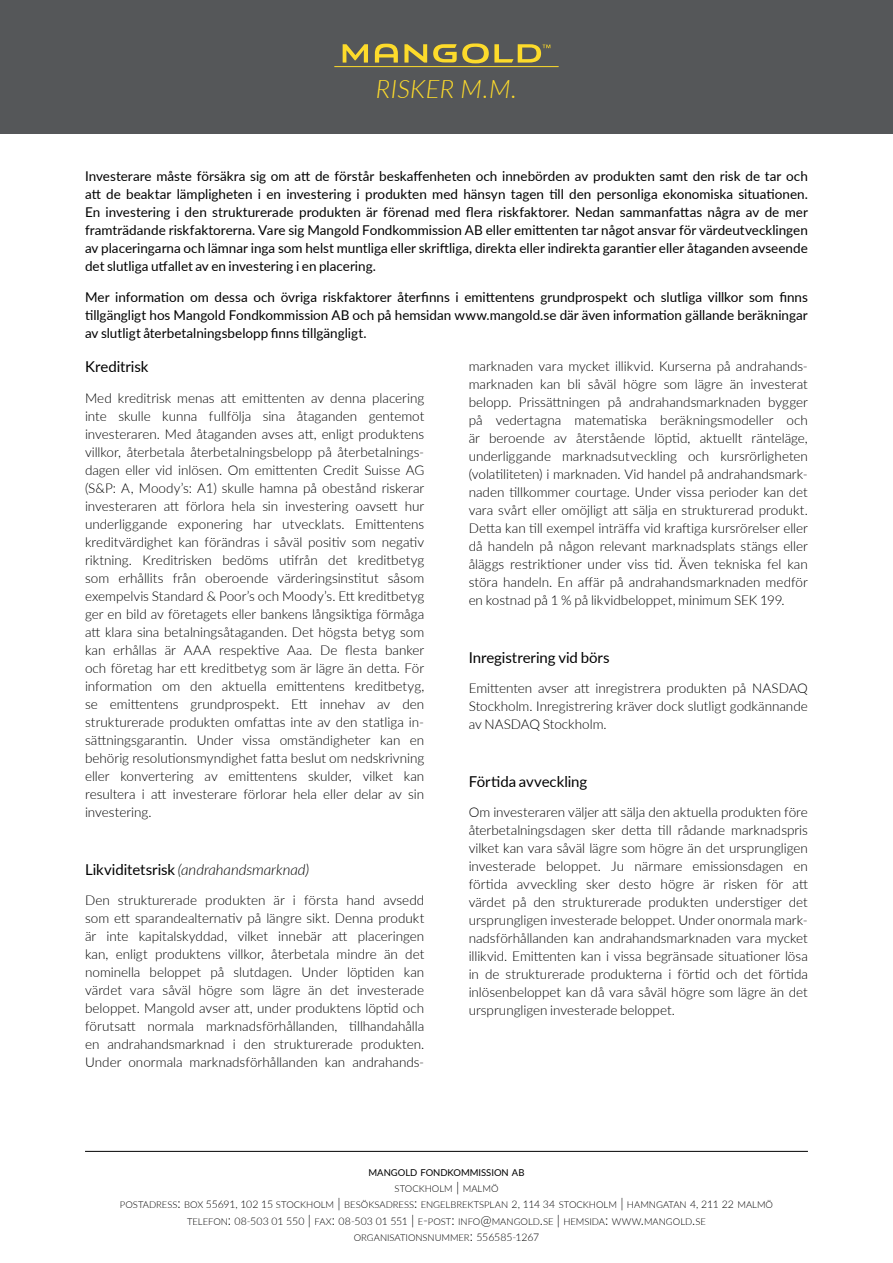
<style>
.page{position:relative;width:893px;height:1263px;background:#fff}
.page>*{position:absolute;margin:0;border:0;box-sizing:border-box;transform-origin:0 0}
.t1{font:italic 300 25.5px "Lato";letter-spacing:.015em;color:#fddb2b}
.t2{font:15px "Lato";letter-spacing:-.005em;color:#000}
.t3{font:italic 300 15px "Lato";letter-spacing:-.005em;color:#000}
.t4{font:300 13.5px/18px "Lato";color:#000;text-align:justify}
.t5{font:13.5px/18px "Lato";color:#000;text-align:justify}
.t6{font:300 9.45px/16.2px "Lato";color:#000;text-align:center}
.s1{font-weight:400;font-style:normal}
.s2{font-weight:400}
.s3{font-size:13.5px}
.s4{font-size:10.5px}
</style>
<div class="page">
<div style="left:0;top:0;width:893px;height:134px;background:#555759"></div>
<hr style="left:85px;top:1151px;width:723px;height:1px;background:#000">
<svg style="left:343px;top:44px;width:25px;height:19px"></svg>
<svg style="left:404px;top:44px;width:23px;height:19px"></svg>
<svg style="left:375px;top:44px;width:23px;height:19px"></svg>
<svg style="left:433px;top:43px;width:117px;height:20px"></svg>
<hr style="left:334px;top:66px;width:225px;height:1px;background:#fddb2b">
<h1 class="t1" style="left:376px;top:71px;width:143px">RISKER M.M.</h1>
<p class="t5" style="left:85px;top:166px;width:724px">Investerare måste försäkra sig om att de förstår beskaffenheten och innebörden av produkten samt den risk de tar och att de beaktar lämpligheten i en investering i produkten med hänsyn tagen till den personliga ekonomiska situationen.<br>En investering i den strukturerade produkten är förenad med flera riskfaktorer. Nedan sammanfattas några av de mer framträdande riskfaktorerna. Vare sig Mangold Fondkommission AB eller emittenten tar något ansvar för värdeutvecklingen av placeringarna och lämnar inga som helst muntliga eller skriftliga, direkta eller indirekta garantier eller åtaganden avseende det slutliga utfallet av en investering i en placering.</p>
<p class="t5" style="left:85px;top:287px;width:724px">Mer information om dessa och övriga riskfaktorer återfinns i emittentens grundprospekt och slutliga villkor som finns tillgängligt hos Mangold Fondkommission AB och på hemsidan www.mangold.se där även information gällande beräkningar av slutligt återbetalningsbelopp finns tillgängligt.</p>
<p class="t4" style="left:469px;top:357px;width:341px">marknaden vara mycket illikvid. Kurserna på andrahands&shy;marknaden kan bli såväl högre som lägre än investerat belopp. Prissättningen på andrahandsmarknaden bygger på vedertagna matematiska beräkningsmodeller och är beroende av återstående löptid, aktuellt ränteläge, underliggande marknadsutveckling och kursrörligheten (volatiliteten) i marknaden. Vid handel på andrahandsmark&shy;naden tillkommer courtage. Under vissa perioder kan det vara svårt eller omöjligt att sälja en strukturerad produkt.<br>Detta kan till exempel inträffa vid kraftiga kursrörelser eller då handeln på någon relevant marknadsplats stängs eller åläggs restriktioner under viss tid. Även tekniska fel kan störa handeln. En affär på andrahandsmarknaden medför en kostnad på 1 % på likvidbeloppet, minimum SEK 199.</p>
<p class="t2" style="left:85px;top:356px;width:65px">Kreditrisk</p>
<p class="t4" style="left:85px;top:389px;width:341px">Med kreditrisk menas att emittenten av denna placering inte skulle kunna fullfölja sina åtaganden gentemot investeraren. Med åtaganden avses att, enligt produktens villkor, återbetala återbetalningsbelopp på återbetalnings&shy;dagen eller vid inlösen. Om emittenten Credit Suisse AG (S&amp;P: A, Moody’s: A1) skulle hamna på obestånd riskerar investeraren att förlora hela sin investering oavsett hur underliggande exponering har utvecklats. Emittentens kreditvärdighet kan förändras i såväl positiv som negativ riktning. Kreditrisken bedöms utifrån det kreditbetyg som erhållits från oberoende värderingsinstitut såsom exempelvis Standard &amp; Poor’s och Moody’s. Ett kreditbetyg ger en bild av företagets eller bankens långsiktiga förmåga att klara sina betalningsåtaganden. Det högsta betyg som kan erhållas är AAA respektive Aaa. De flesta banker och företag har ett kreditbetyg som är lägre än detta. För information om den aktuella emittentens kreditbetyg, se emittentens grundprospekt. Ett innehav av den strukturerade produkten omfattas inte av den statliga in&shy;sättningsgarantin. Under vissa omständigheter kan en behörig resolutionsmyndighet fatta beslut om nedskrivning eller konvertering av emittentens skulder, vilket kan resultera i att investerare förlorar hela eller delar av sin investering.</p>
<p class="t2" style="left:469px;top:646px;width:142px">Inregistrering vid börs</p>
<p class="t4" style="left:469px;top:679px;width:341px">Emittenten avser att inregistrera produkten på NASDAQ Stockholm. Inregistrering kräver dock slutligt godkännande av NASDAQ Stockholm.</p>
<p class="t2" style="left:469px;top:770px;width:120px">Förtida avveckling</p>
<p class="t4" style="left:469px;top:803px;width:341px">Om investeraren väljer att sälja den aktuella produkten före återbetalningsdagen sker detta till rådande marknadspris vilket kan vara såväl lägre som högre än det ursprungligen investerade beloppet. Ju närmare emissionsdagen en förtida avveckling sker desto högre är risken för att värdet på den strukturerade produkten understiger det ursprungligen investerade beloppet. Under onormala mark&shy;nadsförhållanden kan andrahandsmarknaden vara mycket illikvid. Emittenten kan i vissa begränsade situationer lösa in de strukturerade produkterna i förtid och det förtida inlösenbeloppet kan då vara såväl högre som lägre än det ursprungligen investerade beloppet.</p>
<p class="t3" style="left:85px;top:859px;width:226px"><span class="s1">Likviditetsrisk</span> (andrahandsmarknad)</p>
<p class="t4" style="left:85px;top:891px;width:341px">Den strukturerade produkten är i första hand avsedd som ett sparandealternativ på längre sikt. Denna produkt är inte kapitalskyddad, vilket innebär att placeringen kan, enligt produktens villkor, återbetala mindre än det nominella beloppet på slutdagen. Under löptiden kan värdet vara såväl högre som lägre än det investerade beloppet. Mangold avser att, under produktens löptid och förutsatt normala marknadsförhållanden, tillhandahålla en andrahandsmarknad i den strukturerade produkten.<br>Under onormala marknadsförhållanden kan andrahands-</p>
<p class="t6" style="left:120px;top:1164px;width:655px"><span class="s2">MANGOLD FONDKOMMISSION AB<br></span>STOCKHOLM <span class="s3">|</span> MALMÖ<br>POSTADRESS<span class="s3">:</span> BOX <span class="s4">55691, 102 15</span> STOCKHOLM <span class="s3">|</span> BESÖKSADRESS<span class="s3">:</span> ENGELBREKTSPLAN <span class="s4">2, 114 34</span> STOCKHOLM <span class="s3">|</span> HAMNGATAN <span class="s4">4, 211 22</span> MALMÖ TELEFON<span class="s3">:</span> <span class="s4">08-503 01 550</span> <span class="s3">|</span> FAX<span class="s3">:</span> <span class="s4">08-503 01 551</span> <span class="s3">|</span> E<span class="s3">-</span>POST<span class="s3">:</span> INFO<span class="s3">@</span>MANGOLD<span class="s3">.</span>SE <span class="s3">|</span> HEMSIDA<span class="s3">:</span> WWW<span class="s3">.</span>MANGOLD<span class="s3">.</span>SE<br>ORGANISATIONSNUMMER<span class="s3">:</span> <span class="s4">556585-1267</span></p>
</div>
